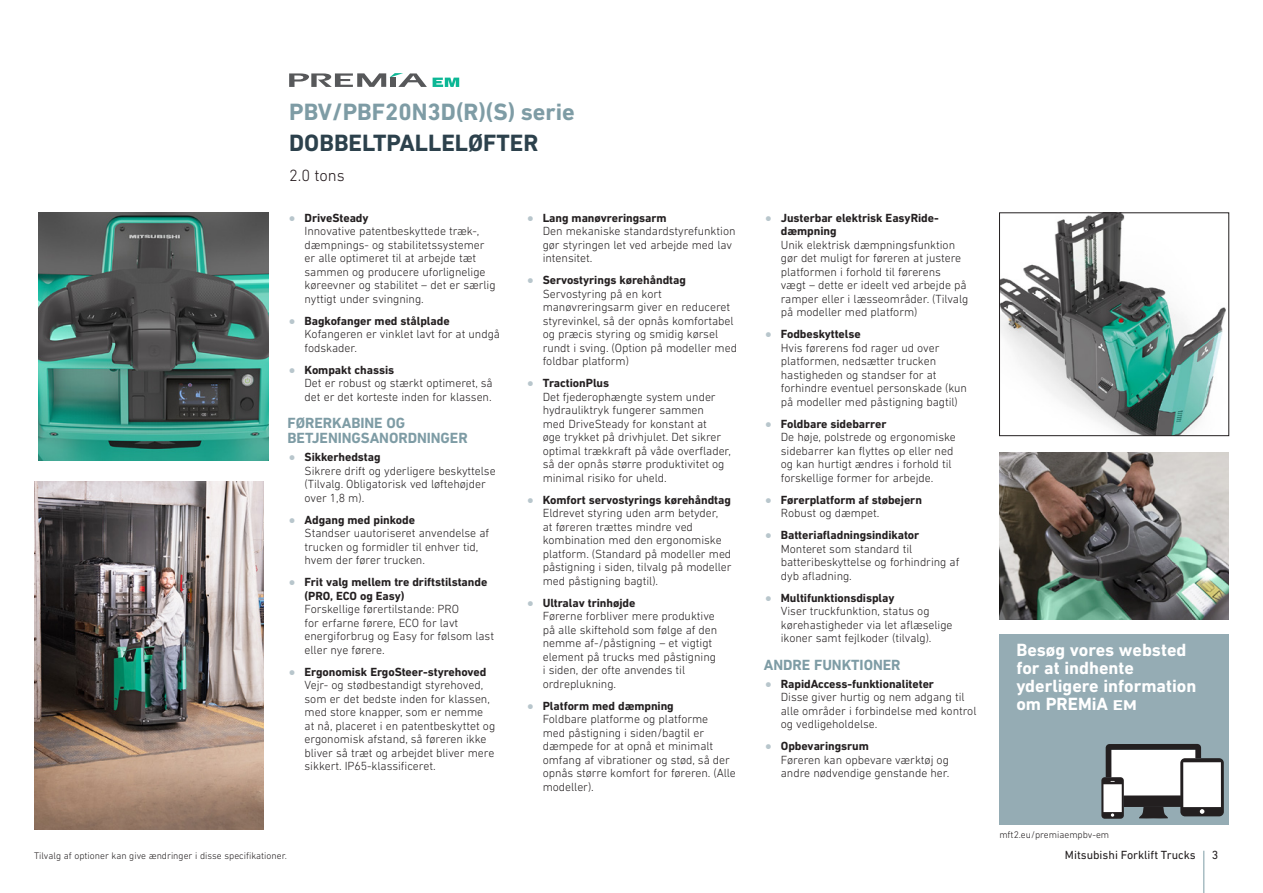
<style>
.page{position:relative;width:1263px;height:893px;background:#fff}
.page>*{position:absolute;margin:0;border:0;box-sizing:border-box;transform-origin:0 0}
.t1{font:700 24px "DIN Next LT Pro";color:#7e9ca5}
.t2{font:700 24px "DIN Next LT Pro";color:#2c414c}
.t3{font:700 18px/18px "DIN Next LT Pro";color:#fff}
.t4{font:300 16.5px "DIN Next LT Pro";color:#23191c}
.t5{font:700 15px/15px "DIN Next LT Pro";letter-spacing:-.005em;color:#7e9ca5}
.t6{font:300 12px/13.5px "DIN Next LT Pro";letter-spacing:-.005em;color:#231f20}
.t7{font:700 12px/13.5px "DIN Next LT Pro";letter-spacing:-.005em;color:#231f20}
.t8{font:12px "DIN Next LT Pro";color:#231f20}
.t9{font:300 9.75px "DIN Next LT Pro";color:#231f20}
.s1{font-stretch:condensed;font-size:24px;color:#b8c6cc}
.s2{font-weight:700}
.s3{font-weight:300;font-stretch:condensed;font-size:24px;color:#b8c6cc}
.s4{font-weight:300}
.s5{font-size:14.4px}
</style>
<div class="page">
<div style="left:999px;top:634px;width:230px;height:191px;background:#95acb4"></div>
<div style="left:1111px;top:750px;width:84px;height:46px;background:#fff"></div>
<svg style="left:1139px;top:807px;width:29px;height:12px"></svg>
<div style="left:1101px;top:777px;width:23px;height:42px;background:#231f20;border-radius:3px"></div>
<svg style="left:1111px;top:813px;width:3px;height:4px"></svg>
<div style="left:1103px;top:784px;width:19px;height:28px;background:#fff"></div>
<div style="left:1180px;top:758px;width:44px;height:58px;background:#231f20;border-radius:5px"></div>
<svg style="left:1200px;top:809px;width:4px;height:5px"></svg>
<div style="left:1183px;top:762px;width:38px;height:45px;background:#fff"></div>
<svg style="left:1106px;top:744px;width:95px;height:38px"></svg>
<div style="left:1124px;top:795px;width:57px;height:12px;background:#231f20"></div>
<svg style="left:433px;top:78px;width:26px;height:9px"></svg>
<svg style="left:289px;top:73px;width:138px;height:14px"></svg>
<img style="left:39px;top:213px;width:230px;height:247px">
<img style="left:1001px;top:215px;width:225px;height:219px">
<div style="left:999px;top:213px;width:230px;height:223px;border:1px solid #231f20"></div>
<img style="left:34px;top:482px;width:230px;height:347px">
<img style="left:999px;top:452px;width:230px;height:168px">
<hr style="left:1203px;top:851px;width:1px;height:42px;background:#7e9ca5">
<h1 class="t1" style="left:289px;top:98px;width:287px">PBV/PBF20N3D(R)(S) serie</h1>
<h1 class="t2" style="left:289px;top:129px;width:251px">DOBBELTPALLELØFTER</h1>
<h3 class="t4" style="left:289px;top:165px;width:57px">2.0 tons</h3>
<p class="t6" style="left:305px;top:211px;width:193px;text-indent:-17px"><span class="s1">•</span> <span class="s2">DriveSteady<br></span>Innovative patentbeskyttede træk-, dæmpnings- og stabilitetssystemer er alle optimeret til at arbejde tæt sammen og producere uforlignelige køreevner og stabilitet – det er særlig nyttigt under svingning.</p>
<p class="t6" style="left:305px;top:314px;width:197px;text-indent:-17px"><span class="s1">•</span> <span class="s2">Bagkofanger med stålplade<br></span>Kofangeren er vinklet lavt for at undgå fodskader.</p>
<p class="t6" style="left:305px;top:363px;width:190px;text-indent:-17px"><span class="s1">•</span> <span class="s2">Kompakt chassis<br></span>Det er robust og stærkt optimeret, så det er det korteste inden for klassen.</p>
<p class="t5" style="left:288px;top:416px;width:182px">FØRERKABINE OG<br>BETJENINGSANORDNINGER</p>
<p class="t6" style="left:305px;top:450px;width:193px;text-indent:-17px"><span class="s1">•</span> <span class="s2">Sikkerhedstag<br></span>Sikrere drift og yderligere beskyttelse (Tilvalg. Obligatorisk ved løftehøjder over 1,8 m).</p>
<p class="t6" style="left:305px;top:513px;width:186px;text-indent:-17px"><span class="s1">•</span> <span class="s2">Adgang med pinkode<br></span>Standser uautoriseret anvendelse af trucken og formidler til enhver tid, hvem der fører trucken.</p>
<p class="t7" style="left:305px;top:575px;width:184px;text-indent:-17px"><span class="s3">•</span> Frit valg mellem tre driftstilstande (PRO, ECO og Easy)</p>
<p class="t6" style="left:305px;top:602px;width:191px">Forskellige førertilstande: PRO<br>for erfarne førere, ECO for lavt energiforbrug og Easy for følsom last eller nye førere.</p>
<p class="t6" style="left:305px;top:665px;width:192px;text-indent:-17px"><span class="s1">•</span> <span class="s2">Ergonomisk ErgoSteer-styrehoved </span>Vejr- og stødbestandigt styrehoved, som er det bedste inden for klassen, med store knapper, som er nemme at nå, placeret i en patentbeskyttet og ergonomisk afstand, så føreren ikke bliver så træt og arbejdet bliver mere sikkert. IP65-klassificeret.</p>
<p class="t9" style="left:34px;top:850px;width:255px">Tilvalg af optioner kan give ændringer i disse specifikationer.</p>
<p class="t6" style="left:543px;top:211px;width:194px;text-indent:-17px"><span class="s1">•</span> <span class="s2">Lang manøvreringsarm<br></span>Den mekaniske standardstyrefunktion gør styringen let ved arbejde med lav intensitet.</p>
<p class="t6" style="left:543px;top:273px;width:196px;text-indent:-17px"><span class="s1">•</span> <span class="s2">Servostyrings kørehåndtag<br></span>Servostyring på en kort manøvreringsarm giver en reduceret styrevinkel, så der opnås komfortabel og præcis styring og smidig kørsel rundt i sving. (Option på modeller med foldbar platform)</p>
<p class="t6" style="left:543px;top:376px;width:190px;text-indent:-17px"><span class="s1">•</span> <span class="s2">TractionPlus<br></span>Det fjederophængte system under hydrauliktryk fungerer sammen<br>med DriveSteady for konstant at<br>øge trykket på drivhjulet. Det sikrer optimal trækkraft på våde overflader, så der opnås større produktivitet og minimal risiko for uheld.</p>
<p class="t6" style="left:543px;top:493px;width:190px;text-indent:-17px"><span class="s1">•</span> <span class="s2">Komfort servostyrings kørehåndtag </span>Eldrevet styring uden arm betyder,<br>at føreren trættes mindre ved kombination med den ergonomiske platform. (Standard på modeller med påstigning i siden, tilvalg på modeller med påstigning bagtil).</p>
<p class="t6" style="left:543px;top:596px;width:176px;text-indent:-17px"><span class="s1">•</span> <span class="s2">Ultralav trinhøjde<br></span>Førerne forbliver mere produktive på alle skiftehold som følge af den nemme af-/påstigning – et vigtigt element på trucks med påstigning i siden, der ofte anvendes til ordreplukning.</p>
<p class="t6" style="left:543px;top:699px;width:195px;text-indent:-17px"><span class="s1">•</span> <span class="s2">Platform med dæmpning<br></span>Foldbare platforme og platforme<br>med påstigning i siden/bagtil er dæmpede for at opnå et minimalt omfang af vibrationer og stød, så der opnås større komfort for føreren. (Alle modeller).</p>
<p class="t7" style="left:781px;top:211px;width:159px;text-indent:-17px"><span class="s3">•</span> Justerbar elektrisk EasyRide&shy;dæmpning</p>
<p class="t6" style="left:781px;top:238px;width:189px">Unik elektrisk dæmpningsfunktion gør det muligt for føreren at justere platformen i forhold til førerens vægt – dette er ideelt ved arbejde på ramper eller i læsseområder. (Tilvalg på modeller med platform)</p>
<p class="t6" style="left:781px;top:327px;width:188px;text-indent:-17px"><span class="s1">•</span> <span class="s2">Fodbeskyttelse<br></span>Hvis førerens fod rager ud over platformen, nedsætter trucken hastigheden og standser for at forhindre eventuel personskade (kun på modeller med påstigning bagtil)</p>
<p class="t6" style="left:781px;top:417px;width:177px;text-indent:-17px"><span class="s1">•</span> <span class="s2">Foldbare sidebarrer<br></span>De høje, polstrede og ergonomiske sidebarrer kan flyttes op eller ned og kan hurtigt ændres i forhold til forskellige former for arbejde.</p>
<p class="t7" style="left:781px;top:493px;width:143px;text-indent:-17px"><span class="s3">•</span> Førerplatform af støbejern<br><span class="s4">Robust og dæmpet.</span></p>
<p class="t6" style="left:781px;top:528px;width:180px;text-indent:-17px"><span class="s1">•</span> <span class="s2">Batteriafladningsindikator<br></span>Monteret som standard til batteribeskyttelse og forhindring af dyb afladning.</p>
<p class="t6" style="left:781px;top:591px;width:173px;text-indent:-17px"><span class="s1">•</span> <span class="s2">Multifunktionsdisplay<br></span>Viser truckfunktion, status og kørehastigheder via let aflæselige ikoner samt fejlkoder (tilvalg).</p>
<p class="t5" style="left:764px;top:657px;width:138px">ANDRE FUNKTIONER</p>
<p class="t6" style="left:781px;top:677px;width:197px;text-indent:-17px"><span class="s1">•</span> <span class="s2">RapidAccess-funktionaliteter<br></span>Disse giver hurtig og nem adgang til alle områder i forbindelse med kontrol og vedligeholdelse.</p>
<p class="t6" style="left:781px;top:739px;width:170px;text-indent:-17px"><span class="s1">•</span> <span class="s2">Opbevaringsrum<br></span>Føreren kan opbevare værktøj og andre nødvendige genstande her.</p>
<h2 class="t3" style="left:1016px;top:641px;width:182px">Besøg vores websted for at indhente yderligere information om PREMiA <span class="s5">EM</span></h2>
<p class="t9" style="left:999px;top:829px;width:111px">mft2.eu/premiaempbv-em</p>
<p class="t8" style="left:1065px;top:848px;width:132px">Mitsubishi Forklift Trucks</p>
<p class="t8" style="left:1212px;top:848px;width:8px">3</p>
</div>
